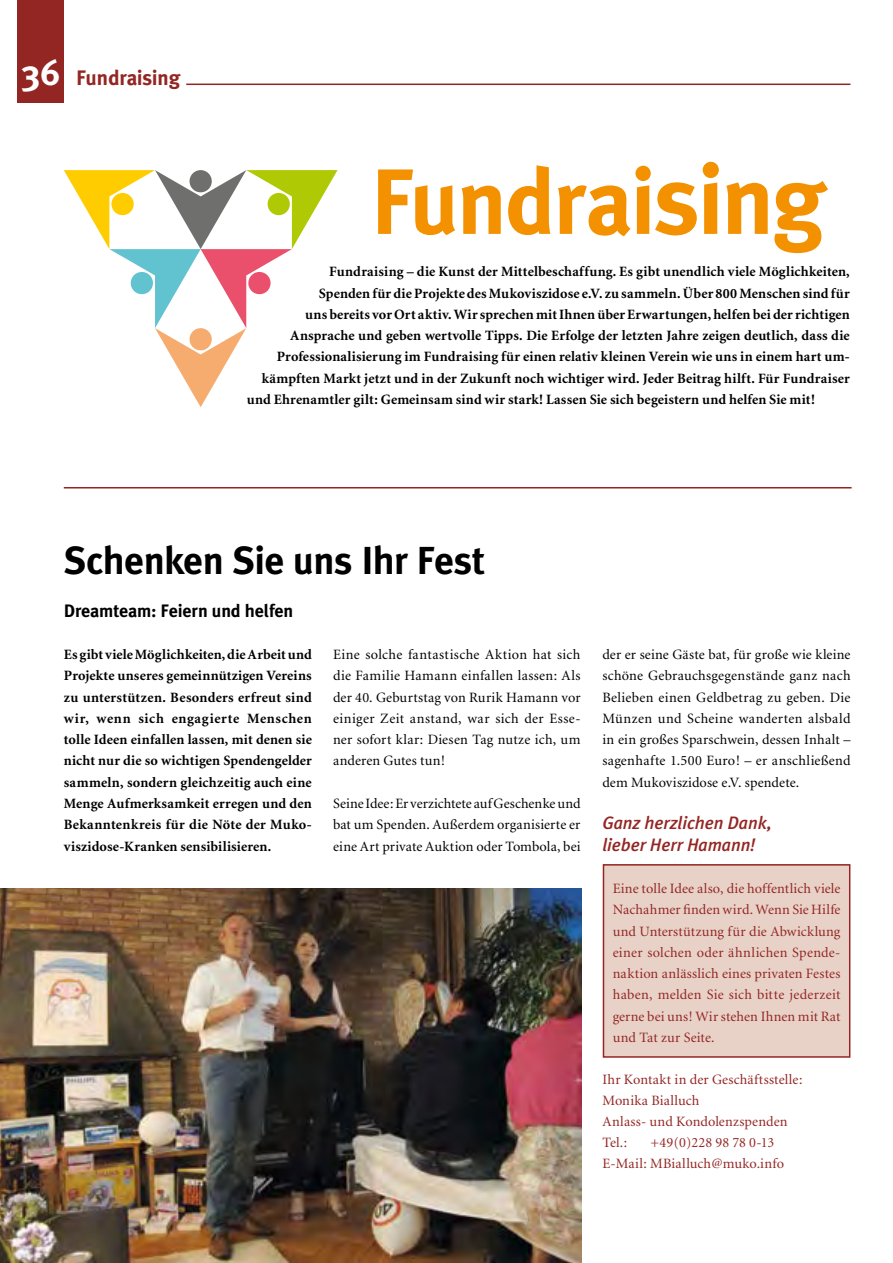
<style>
.page{position:relative;width:893px;height:1263px;background:#fff}
.page>*{position:absolute;margin:0;border:0;box-sizing:border-box;transform-origin:0 0}
.t1{font:700 92.55px "Meta Plus";letter-spacing:-.025em;color:#f39100}
.t2{font:700 39px "Meta Plus";letter-spacing:-.015em;color:#000}
.t3{font:700 21px "Meta";color:#932623}
.t4{font:italic 500 18px/21.3px "Meta Plus";letter-spacing:-.005em;color:#932623}
.t5{font:700 18px "Meta Plus";letter-spacing:-.01em;color:#000}
.t6{font:700 14.25px/21.3px "Minion";letter-spacing:.01em;color:#000;text-align:justify}
.t7{font:14.25px/21.3px "Minion";letter-spacing:.01em;color:#000;text-align:justify}
.t8{font:14.25px/21.3px "Minion";letter-spacing:.01em;color:#932623}
.s1{font-size:36px;color:#fff}
.s2{font-size:97.95px}
</style>
<div class="page">
<div style="left:17px;top:0;width:47px;height:102px;background:#932623"></div>
<hr style="left:186px;top:84px;width:664px;height:1px;background:#932623">
<hr style="left:64px;top:487px;width:788px;height:1px;background:#932623">
<img style="left:0;top:888px;width:581px;height:375px">
<svg style="left:64px;top:170px;width:274px;height:237px"></svg>
<div style="left:603px;top:865px;width:247px;height:192px;background:#e8d2c8"></div>
<div style="left:603px;top:864px;width:247px;height:194px;border:2px solid #932623"></div>
<h3 class="t3" style="left:21px;top:66px;width:160px"><span class="s1">36</span> Fundraising</h3>
<h1 class="t1" style="left:370px;top:148px;width:457px">Fundrai<span class="s2">sing</span></h1>
<p class="t6" style="left:329px;top:262px;width:522px">Fundraising – die Kunst der Mittelbeschaffung. Es gibt unendlich viele Möglichkeiten,</p>
<p class="t6" style="left:319px;top:283px;width:533px">Spenden für die Projekte des Mukoviszidose e.V. zu sammeln. Über 800 Menschen sind für</p>
<p class="t6" style="left:305px;top:304px;width:546px">uns bereits vor Ort aktiv. Wir sprechen mit Ihnen über Erwartungen, helfen bei der richtigen</p>
<p class="t6" style="left:290px;top:325px;width:561px">Ansprache und geben wertvolle Tipps. Die Erfolge der letzten Jahre zeigen deutlich, dass die</p>
<p class="t6" style="left:277px;top:347px;width:575px">Professionalisierung im Fundraising für einen relativ kleinen Verein wie uns in einem hart um-</p>
<p class="t6" style="left:262px;top:368px;width:590px">kämpften Markt jetzt und in der Zukunft noch wichtiger wird. Jeder Beitrag hilft. Für Fundraiser</p>
<p class="t6" style="left:247px;top:389px;width:570px">und Ehrenamtler gilt: Gemeinsam sind wir stark! Lassen Sie sich begeistern und helfen Sie mit!</p>
<h2 class="t2" style="left:64px;top:538px;width:423px">Schenken Sie uns Ihr Fest</h2>
<p class="t5" style="left:64px;top:600px;width:231px">Dreamteam: Feiern und helfen</p>
<p class="t7" style="left:333px;top:644px;width:249px">Eine solche fantastische Aktion hat sich die Familie Hamann einfallen lassen: Als der 40. Geburtstag von Rurik Hamann vor einiger Zeit anstand, war sich der Esse&shy;ner sofort klar: Diesen Tag nutze ich, um anderen Gutes tun!</p>
<p class="t7" style="left:333px;top:793px;width:249px">Seine Idee: Er verzichtete auf Geschenke und bat um Spenden. Außerdem organisierte er eine Art private Auktion oder Tombola, bei</p>
<p class="t6" style="left:64px;top:644px;width:250px">Es gibt viele Möglichkeiten, die Arbeit und Projekte unseres gemeinnützigen Vereins zu unterstützen. Besonders erfreut sind wir, wenn sich engagierte Menschen tolle Ideen einfallen lassen, mit denen sie nicht nur die so wichtigen Spendengelder sammeln, sondern gleichzeitig auch eine Menge Aufmerksamkeit erregen und den Bekanntenkreis für die Nöte der Muko&shy;viszidose-Kranken sensibilisieren.</p>
<p class="t7" style="left:602px;top:644px;width:250px">der er seine Gäste bat, für große wie kleine schöne Gebrauchsgegenstände ganz nach Belieben einen Geldbetrag zu geben. Die Münzen und Scheine wanderten alsbald in ein großes Sparschwein, dessen Inhalt – sagenhafte 1.500 Euro! – er anschließend dem Mukoviszidose e.V. spendete.</p>
<p class="t4" style="left:602px;top:812px;width:171px">Ganz herzlichen Dank, lieber Herr Hamann!</p>
<p class="t8" style="left:613px;top:878px;width:229px;text-align:justify">Eine tolle Idee also, die hoffentlich viele Nachahmer finden wird. Wenn Sie Hilfe und Unterstützung für die Abwicklung einer solchen oder ähnlichen Spende&shy;naktion anlässlich eines privaten Festes haben, melden Sie sich bitte jederzeit gerne bei uns! Wir stehen Ihnen mit Rat und Tat zur Seite.</p>
<p class="t8" style="left:602px;top:1070px;width:202px">Ihr Kontakt in der Geschäftsstelle:<br>Monika Bialluch<br>Anlass- und Kondolenzspenden<br>Tel.:</p>
<p class="t8" style="left:602px;top:1133px;width:183px;text-indent:48px">+49(0)228 98 78 0-13<br>E-Mail: MBialluch@muko.info</p>
</div>
